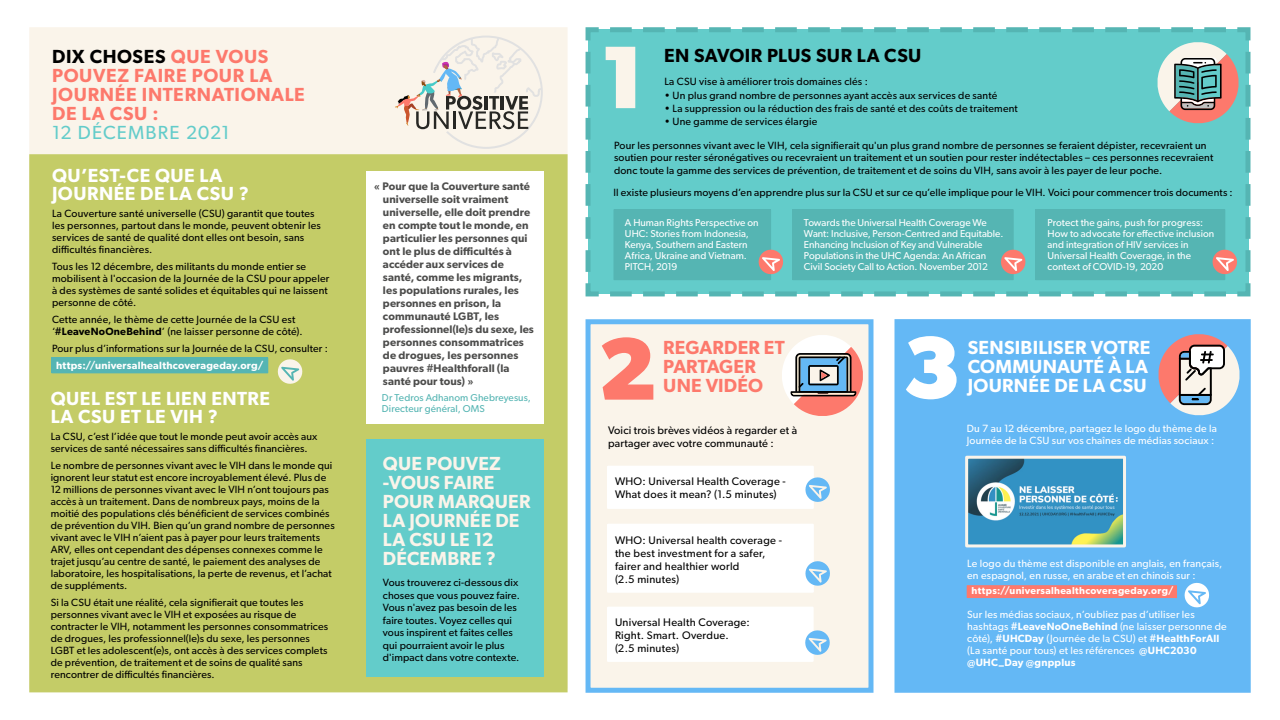
<style>
.page{position:relative;width:1280px;height:720px;background:#fff}
.page>*{position:absolute;margin:0;border:0;box-sizing:border-box;transform-origin:0 0}
.t1{font:700 89px "Gibson";color:#fff}
.t2{font:700 89px "Gibson";color:#faf4ea}
.t3{font:700 89px "Gibson";color:#fd796c}
.t4{font:600 19px/19px "Gibson";letter-spacing:.02em;color:#fff}
.t5{font:600 19px/19px "Gibson";letter-spacing:.035em;color:#fd796c}
.t6{font:600 19px/19px "Gibson";letter-spacing:.01em;color:#faf4ea}
.t7{font:600 19px/19px "Gibson";letter-spacing:.005em;color:#fd796c}
.t8{font:600 19px "Gibson";letter-spacing:.025em;color:#000}
.t9{font:19px "Gibson";letter-spacing:.06em;color:#63ccca}
.t10{font:600 11px/13px "Gibson";letter-spacing:.01em;color:#4d4d4c}
.t11{font:11px/13px "Gibson";letter-spacing:.025em;color:#000}
.t12{font:10.5px/12px "Gibson";letter-spacing:.015em;color:#000}
.t13{font:10.5px/12px "Gibson";letter-spacing:.015em;color:#fff}
.t14{font:600 10.5px "Gibson";letter-spacing:.025em;color:#fff}
.t15{font:10px/11px "Gibson";color:#fff}
.t16{font:10px/11px "Gibson";letter-spacing:.01em;color:#55b5b3}
.t17{font:600 10px "Gibson";letter-spacing:.035em;color:#fff}
.s1{color:#000}
.s2{font-weight:600}
</style>
<div class="page">
<div style="left:32px;top:30px;width:533px;height:656px;background:#faf4ea"></div>
<div style="left:32px;top:157px;width:533px;height:533px;background:#c4cc67"></div>
<div style="left:29px;top:154px;width:539px;height:538px;border:5px solid #c4cc67"></div>
<div style="left:588px;top:322px;width:283px;height:368px;background:#faf4ea"></div>
<div style="left:586px;top:319px;width:288px;height:374px;border:5px solid #64b8f5"></div>
<div style="left:897px;top:322px;width:351px;height:368px;background:#64b8f5"></div>
<div style="left:895px;top:319px;width:356px;height:374px;border:5px solid #64b8f5"></div>
<div style="left:367px;top:171px;width:177px;height:252px;background:#fff"></div>
<div style="left:367px;top:440px;width:177px;height:237px;background:#63ccca"></div>
<div style="left:967px;top:586px;width:210px;height:12px;background:#fd796c"></div>
<div style="left:967px;top:585px;width:210px;height:13px;border:1px solid #fd796c"></div>
<div style="left:52px;top:358px;width:216px;height:15px;background:#55b5b3"></div>
<div style="left:51px;top:357px;width:217px;height:16px;border:1px solid #55b5b3"></div>
<img style="left:969px;top:460px;width:153px;height:83px">
<div style="left:608px;top:608px;width:205px;height:53px;background:#fff"></div>
<div style="left:607px;top:607px;width:207px;height:55px;border:2px solid #fff"></div>
<div style="left:608px;top:525px;width:205px;height:67px;background:#fff"></div>
<div style="left:607px;top:524px;width:207px;height:69px;border:2px solid #fff"></div>
<div style="left:608px;top:467px;width:205px;height:41px;background:#fff"></div>
<div style="left:607px;top:466px;width:207px;height:43px;border:2px solid #fff"></div>
<svg style="left:805px;top:476px;width:25px;height:27px"></svg>
<svg style="left:805px;top:629px;width:25px;height:27px"></svg>
<svg style="left:805px;top:560px;width:25px;height:27px"></svg>
<div style="left:965px;top:456px;width:161px;height:91px;border:3px solid #faf4ea"></div>
<svg style="left:1184px;top:582px;width:25px;height:26px"></svg>
<svg style="left:585px;top:27px;width:666px;height:270px;background:#64c5c2"></svg>
<svg style="left:782px;top:335px;width:81px;height:81px"></svg>
<svg style="left:1158px;top:334px;width:82px;height:82px"></svg>
<svg style="left:277px;top:359px;width:26px;height:25px"></svg>
<svg style="left:395px;top:36px;width:148px;height:113px"></svg>
<h2 class="t5" style="left:52px;top:47px;width:254px"><span class="s1">DIX CHOSES</span> QUE VOUS<br>POUVEZ FAIRE POUR LA<br>JOURNÉE INTERNATIONALE<br>DE LA CSU :</h2>
<h2 class="t9" style="left:52px;top:121px;width:179px">12 DÉCEMBRE 2021</h2>
<h2 class="t4" style="left:52px;top:166px;width:198px;line-height:18px">QU’EST-CE QUE LA<br>JOURNÉE DE LA CSU ?</h2>
<p class="t12" style="left:52px;top:207px;width:270px">La Couverture santé universelle (CSU) garantit que toutes les personnes, partout dans le monde, peuvent obtenir les services de santé de qualité dont elles ont besoin, sans difficultés financières.</p>
<p class="t12" style="left:52px;top:260px;width:279px">Tous les 12 décembre, des militants du monde entier se mobilisent à l'occasion de la Journée de la CSU pour appeler à des systèmes de santé solides et équitables qui ne laissent personne de côté.</p>
<p class="t12" style="left:52px;top:313px;width:252px">Cette année, le thème de cette Journée de la CSU est ‘<span class="s2">#LeaveNoOneBehind</span>’ (ne laisser personne de côté).</p>
<p class="t12" style="left:52px;top:342px;width:277px">Pour plus d’informations sur la Journée de la CSU, consulter :</p>
<p class="t14" style="left:56px;top:359px;width:209px">https://universalhealthcoverageday.org/</p>
<h2 class="t4" style="left:51px;top:389px;width:221px;line-height:18px">QUEL EST LE LIEN ENTRE<br>LA CSU ET LE VIH ?</h2>
<p class="t12" style="left:51px;top:430px;width:268px">La CSU, c’est l’idée que tout le monde peut avoir accès aux services de santé nécessaires sans difficultés financières.</p>
<p class="t12" style="left:51px;top:459px;width:285px">Le nombre de personnes vivant avec le VIH dans le monde qui ignorent leur statut est encore incroyablement élevé. Plus de 12 millions de personnes vivant avec le VIH n’ont toujours pas accès à un traitement. Dans de nombreux pays, moins de la moitié des populations clés bénéficient de services combinés de prévention du VIH. Bien qu’un grand nombre de personnes vivant avec le VIH n’aient pas à payer pour leurs traitements ARV, elles ont cependant des dépenses connexes comme le trajet jusqu’au centre de santé, le paiement des analyses de laboratoire, les hospitalisations, la perte de revenus, et l’achat de suppléments.</p>
<p class="t12" style="left:51px;top:596px;width:279px">Si la CSU était une réalité, cela signifierait que toutes les personnes vivant avec le VIH et exposées au risque de contracter le VIH, notamment les personnes consommatrices de drogues, les professionnel(le)s du sexe, les personnes LGBT et les adolescent(e)s, ont accès à des services complets de prévention, de traitement et de soins de qualité sans rencontrer de difficultés financières.</p>
<p class="t10" style="left:383px;top:180px;width:152px;text-indent:-9px">« Pour que la Couverture santé universelle soit vraiment universelle, elle doit prendre en compte tout le monde, en particulier les personnes qui ont le plus de difficultés à accéder aux services de santé, comme les migrants, les populations rurales, les personnes en prison, la communauté LGBT, les professionnel(le)s du sexe, les personnes consommatrices de drogues, les personnes pauvres #Healthforall (la santé pour tous) »</p>
<p class="t16" style="left:382px;top:392px;width:150px">Dr Tedros Adhanom Ghebreyesus,<br>Directeur général, OMS</p>
<h2 class="t6" style="left:383px;top:453px;width:149px">QUE POUVEZ -VOUS FAIRE<br>POUR MARQUER<br>LA JOURNÉE DE<br>LA CSU LE 12<br>DÉCEMBRE ?</h2>
<p class="t12" style="left:383px;top:576px;width:139px;line-height:12.5px">Vous trouverez ci-dessous dix choses que vous pouvez faire.<br>Vous n'avez pas besoin de les faire toutes. Voyez celles qui vous inspirent et faites celles qui pourraient avoir le plus d'impact dans votre contexte.</p>
<h1 class="t2" style="left:600px;top:24px;width:46px">1</h1>
<h2 class="t8" style="left:664px;top:44px;width:259px">EN SAVOIR PLUS SUR LA CSU</h2>
<p class="t12" style="left:664px;top:76px;width:205px">La CSU vise à améliorer trois domaines clés :</p>
<p class="t12" style="left:664px;top:90px;width:334px">• Un plus grand nombre de personnes ayant accès aux services de santé</p>
<p class="t12" style="left:664px;top:103px;width:355px">• La suppression ou la réduction des frais de santé et des coûts de traitement</p>
<p class="t12" style="left:664px;top:116px;width:154px">• Une gamme de services élargie</p>
<p class="t12" style="left:614px;top:139px;width:601px;line-height:12.5px">Pour les personnes vivant avec le VIH, cela signifierait qu'un plus grand nombre de personnes se feraient dépister, recevraient un soutien pour rester séronégatives ou recevraient un traitement et un soutien pour rester indétectables – ces personnes recevraient donc toute la gamme des services de prévention, de traitement et de soins du VIH, sans avoir à les payer de leur poche.</p>
<p class="t12" style="left:613px;top:186px;width:621px">Il existe plusieurs moyens d’en apprendre plus sur la CSU et sur ce qu’elle implique pour le VIH. Voici pour commencer trois documents :</p>
<p class="t15" style="left:625px;top:217px;width:135px">A Human Rights Perspective on<br>UHC: Stories from Indonesia,<br>Kenya, Southern and Eastern<br>Africa, Ukraine and Vietnam.<br>PITCH, 2019</p>
<p class="t15" style="left:804px;top:217px;width:201px">Towards the Universal Health Coverage We Want: Inclusive, Person-Centred and Equitable.<br>Enhancing Inclusion of Key and Vulnerable Populations in the UHC Agenda: An African Civil Society Call to Action. November 2012</p>
<p class="t15" style="left:1048px;top:217px;width:168px">Protect the gains, push for progress:<br>How to advocate for effective inclusion and integration of HIV services in Universal Health Coverage, in the context of COVID-19, 2020</p>
<h1 class="t3" style="left:598px;top:316px;width:61px">2</h1>
<h2 class="t7" style="left:663px;top:338px;width:123px">REGARDER ET<br>PARTAGER<br>UNE VIDÉO</h2>
<p class="t11" style="left:608px;top:424px;width:191px">Voici trois brèves vidéos à regarder et à partager avec votre communauté :</p>
<p class="t11" style="left:615px;top:474px;width:172px">WHO: Universal Health Coverage -<br>What does it mean? (1.5 minutes)</p>
<p class="t11" style="left:615px;top:533px;width:168px">WHO: Universal health coverage - the best investment for a safer, fairer and healthier world<br>(2.5 minutes)</p>
<p class="t11" style="left:615px;top:615px;width:136px">Universal Health Coverage:<br>Right. Smart. Overdue. (2.5 minutes)</p>
<h1 class="t1" style="left:902px;top:315px;width:61px">3</h1>
<h2 class="t4" style="left:968px;top:338px;width:184px;text-align:justify">SENSIBILISER VOTRE COMMUNAUTÉ À LA JOURNÉE DE LA CSU</h2>
<p class="t13" style="left:967px;top:423px;width:252px">Du 7 au 12 décembre, partagez le logo du thème de la<br>Journée de la CSU sur vos chaînes de médias sociaux :</p>
<p class="t13" style="left:967px;top:558px;width:257px">Le logo du thème est disponible en anglais, en français, en espagnol, en russe, en arabe et en chinois sur :</p>
<p class="t17" style="left:972px;top:585px;width:203px">https://universalhealthcoverageday.org/</p>
<p class="t13" style="left:967px;top:609px;width:261px">Sur les médias sociaux, n’oubliez pas d’utiliser les hashtags <span class="s2">#LeaveNoOneBehind</span> (ne laisser personne de côté), <span class="s2">#UHCDay</span> (Journée de la CSU) et <span class="s2">#HealthForAll </span>(La santé pour tous) et les références <span class="s2">@UHC2030 @UHC_Day @gnpplus</span></p>
</div>
